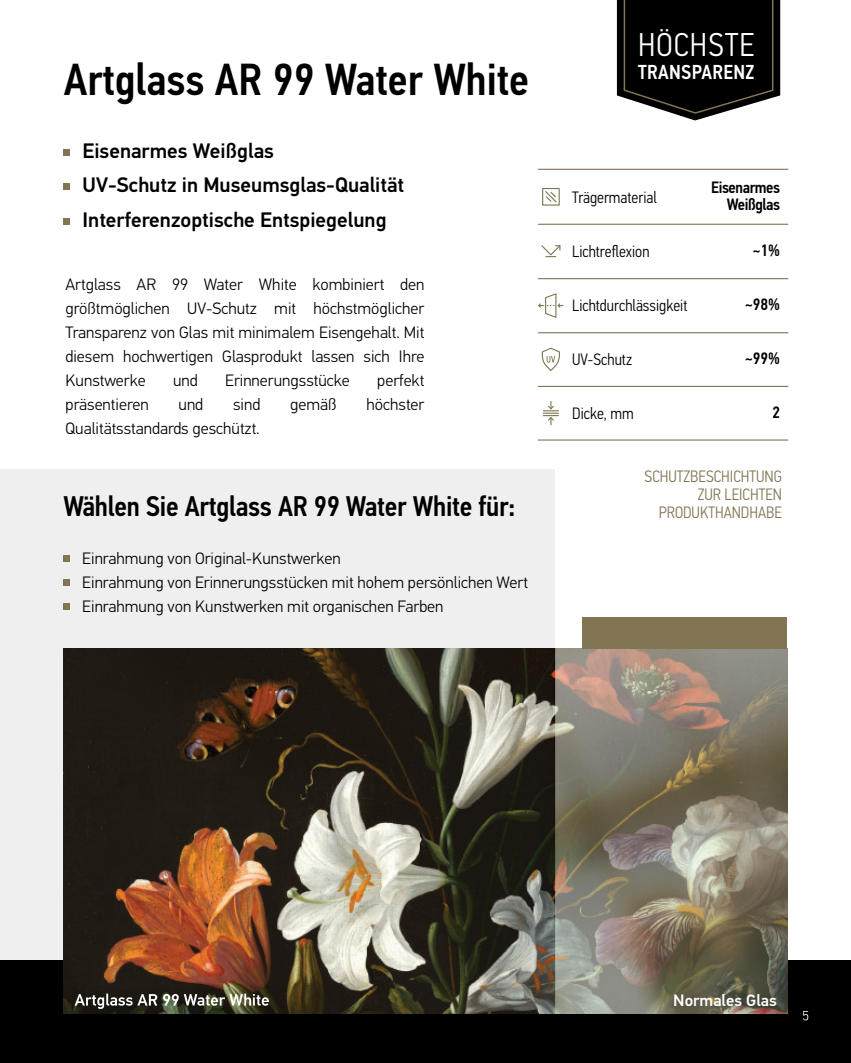
<style>
.page{position:relative;width:851px;height:1063px;background:#fff}
.page>*{position:absolute;margin:0;border:0;box-sizing:border-box;transform-origin:0 0}
.t1{font:500 45px "PF Din Text Cond Pro";color:#000}
.t2{font:300 33px "PF Din Text Cond Pro";letter-spacing:.035em;color:#fff}
.t3{font:500 28.5px "PF Din Text Cond Pro";letter-spacing:-.01em;color:#000}
.t4{font:500 21px/34.5px "PF Din Text Pro";color:#000}
.t5{font:500 20.25px "PF Din Text Cond Pro";letter-spacing:.02em;color:#fff}
.t6{font:300 16.5px/24px "PF Din Text Pro";color:#000;text-align:justify}
.t7{font:300 16.5px "PF Din Text Cond Pro";color:#000}
.t8{font:300 16.5px/18px "PF Din Text Cond Pro";color:#827553;text-align:right}
.t9{font:500 16.5px/16.5px "PF Din Text Cond Pro";letter-spacing:-.025em;color:#000;text-align:right}
.t10{font:500 16.5px "PF Din Text Pro";color:#fff}
</style>
<div class="page">
<div style="left:0;top:470px;width:554px;height:593px;background:#efefef"></div>
<svg style="left:64px;top:149px;width:6px;height:6px"></svg>
<svg style="left:64px;top:183px;width:6px;height:6px"></svg>
<svg style="left:64px;top:218px;width:6px;height:6px"></svg>
<svg style="left:64px;top:556px;width:6px;height:6px"></svg>
<svg style="left:64px;top:580px;width:6px;height:6px"></svg>
<div style="left:0;top:961px;width:850px;height:102px;background:#000"></div>
<svg style="left:803px;top:1011px;width:5px;height:9px"></svg>
<img style="left:64px;top:649px;width:723px;height:364px">
<svg style="left:64px;top:604px;width:6px;height:6px"></svg>
<hr style="left:538px;top:278px;width:249px;height:1px;background:#827553">
<hr style="left:538px;top:332px;width:249px;height:1px;background:#827553">
<hr style="left:538px;top:386px;width:249px;height:1px;background:#827553">
<hr style="left:538px;top:439px;width:249px;height:2px;background:#827553">
<hr style="left:538px;top:224px;width:249px;height:1px;background:#827553">
<hr style="left:538px;top:169px;width:249px;height:1px;background:#827553">
<svg style="left:541px;top:245px;width:20px;height:12px"></svg>
<svg style="left:538px;top:293px;width:25px;height:25px"></svg>
<svg style="left:541px;top:347px;width:19px;height:24px"></svg>
<svg style="left:543px;top:402px;width:15px;height:23px"></svg>
<div style="left:542px;top:188px;width:17px;height:18px;border:1px solid #807651"></div>
<svg style="left:545px;top:191px;width:12px;height:12px"></svg>
<svg style="left:616px;top:0;width:164px;height:120px;background:#242322"></svg>
<img style="left:63px;top:981px;width:240px;height:33px">
<svg style="left:75px;top:994px;width:82px;height:15px"></svg>
<svg style="left:163px;top:994px;width:106px;height:12px"></svg>
<div style="left:582px;top:617px;width:205px;height:32px;background:#827553"></div>
<h1 class="t1" style="left:64px;top:53px;width:467px">Artglass AR 99 Water White</h1>
<p class="t4" style="left:83px;top:133px;width:323px">Eisenarmes Weißglas<br>UV-Schutz in Museumsglas-Qualität<br>Interferenzoptische Entspiegelung</p>
<p class="t6" style="left:66px;top:273px;width:360px">Artglass AR 99 Water White kombiniert den größtmöglichen UV-Schutz mit höchstmöglicher Transparenz von Glas mit minimalem Eisengehalt. Mit diesem hochwertigen Glasprodukt lassen sich Ihre Kunstwerke</p>
<p class="t6" style="left:173px;top:369px;width:26px">und</p>
<p class="t6" style="left:225px;top:369px;width:126px">Erinnerungsstücke</p>
<p class="t6" style="left:377px;top:369px;width:49px">perfekt</p>
<p class="t6" style="left:66px;top:393px;width:85px">präsentieren</p>
<p class="t6" style="left:178px;top:393px;width:26px">und</p>
<p class="t6" style="left:233px;top:393px;width:29px">sind</p>
<p class="t6" style="left:290px;top:393px;width:48px">gemäß</p>
<p class="t6" style="left:366px;top:393px;width:59px">höchster</p>
<p class="t6" style="left:66px;top:417px;width:196px">Qualitätsstandards geschützt.</p>
<h3 class="t3" style="left:64px;top:489px;width:453px">Wählen Sie Artglass AR 99 Water White für:</h3>
<p class="t6" style="left:82px;top:546px;width:447px;text-align:left">Einrahmung von Original-Kunstwerken<br>Einrahmung von Erinnerungsstücken mit hohem persönlichen Wert<br>Einrahmung von Kunstwerken mit organischen Farben</p>
<h2 class="t2" style="left:638px;top:26px;width:118px">HÖCHSTE</h2>
<p class="t5" style="left:638px;top:60px;width:118px">TRANSPARENZ</p>
<p class="t7" style="left:572px;top:188px;width:86px">Trägermaterial</p>
<p class="t7" style="left:572px;top:242px;width:79px">Lichtreflexion</p>
<p class="t7" style="left:572px;top:296px;width:117px">Lichtdurchlässigkeit</p>
<p class="t7" style="left:572px;top:350px;width:61px">UV-Schutz</p>
<p class="t7" style="left:572px;top:404px;width:63px">Dicke, mm</p>
<p class="t9" style="left:711px;top:179px;width:70px">Eisenarmes<br>Weißglas</p>
<p class="t9" style="left:752px;top:242px;width:29px">~1%</p>
<p class="t9" style="left:745px;top:296px;width:36px">~98%</p>
<p class="t9" style="left:745px;top:350px;width:36px">~99%</p>
<p class="t9" style="left:772px;top:404px;width:9px">2</p>
<p class="t8" style="left:644px;top:467px;width:139px">SCHUTZBESCHICHTUNG<br>ZUR LEICHTEN<br>PRODUKTHANDHABE</p>
<p class="t10" style="left:673px;top:990px;width:105px">Normales Glas</p>
</div>
